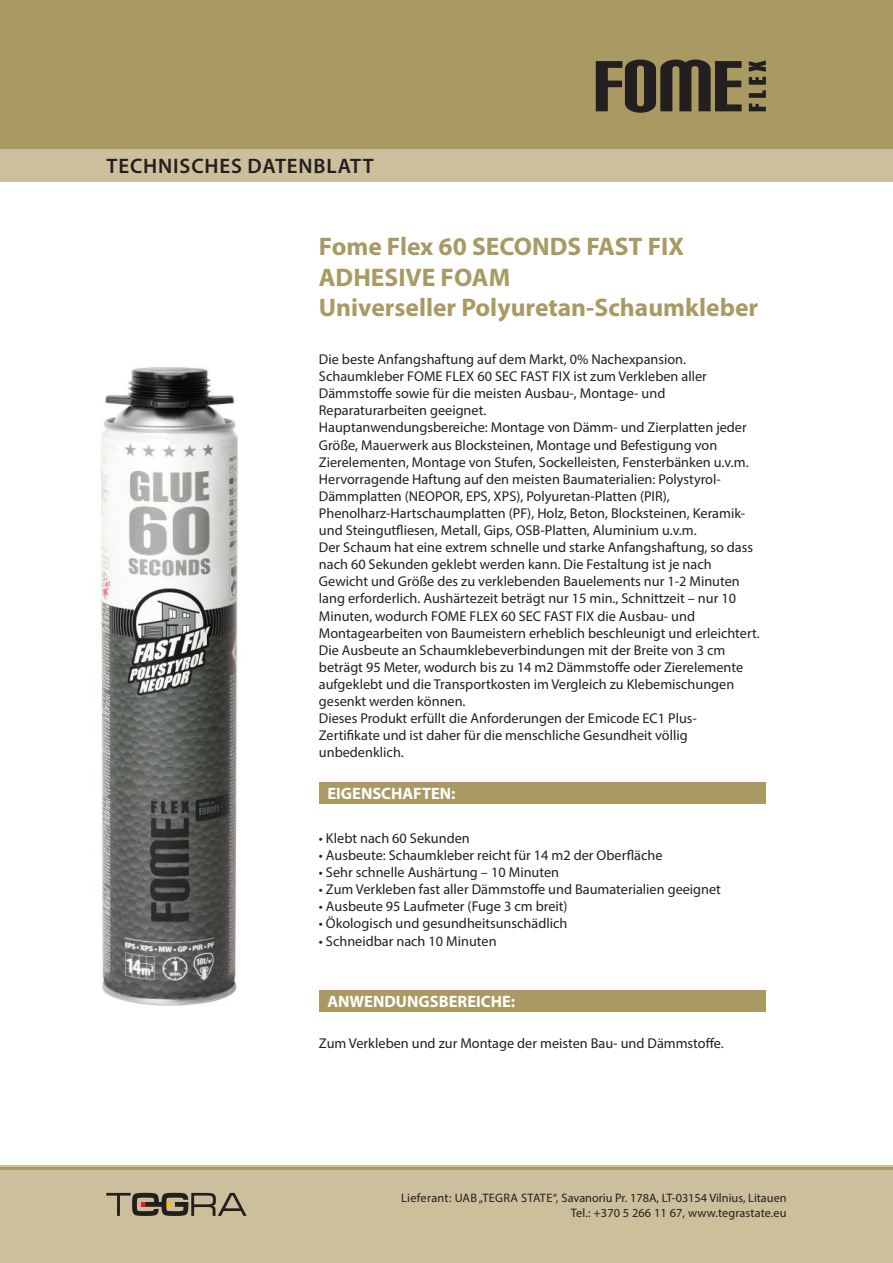
<style>
.page{position:relative;width:893px;height:1263px;background:#fff}
.page>*{position:absolute;margin:0;border:0;box-sizing:border-box;transform-origin:0 0}
.t1{font:700 25.5px/30.6px "Myriad Pro";color:#a99a64}
.t2{font:600 21px "Myriad Pro";letter-spacing:.04em;color:#241f1f}
.t3{font:700 16.5px "Myriad Pro";color:#fff}
.t4{font:14.25px/17.1px "Myriad Pro";color:#241f1f}
.t5{font:12.3px/14.7px "Myriad Pro";letter-spacing:.005em;color:#241f1f;text-align:right}
</style>
<div class="page">
<div style="left:0;top:0;width:893px;height:182px;background:#a99a64"></div>
<div style="left:0;top:149px;width:893px;height:33px;background:#cbc09b"></div>
<svg style="left:749px;top:60px;width:17px;height:51px"></svg>
<svg style="left:596px;top:60px;width:146px;height:53px"></svg>
<div style="left:0;top:1165px;width:893px;height:98px;background:#cbc09b"></div>
<hr style="left:0;top:1167px;width:893px;height:2px;background:#a99a64">
<svg style="left:106px;top:1193px;width:141px;height:23px"></svg>
<div style="left:319px;top:783px;width:446px;height:21px;background:#a99a64"></div>
<div style="left:319px;top:990px;width:446px;height:21px;background:#a99a64"></div>
<img style="left:100px;top:367px;width:138px;height:639px">
<h2 class="t2" style="left:107px;top:153px;width:269px">TECHNISCHES DATENBLATT</h2>
<h1 class="t1" style="left:319px;top:230px;width:441px">Fome Flex 60 SECONDS FAST FIX<br>ADHESIVE FOAM<br>Universeller Polyuretan-Schaumkleber</h1>
<p class="t4" style="left:319px;top:350px;width:442px">Die beste Anfangshaftung auf dem Markt, 0% Nachexpansion.<br>Schaumkleber FOME FLEX 60 SEC FAST FIX ist zum Verkleben aller Dämmstoffe sowie für die meisten Ausbau-, Montage- und Reparaturarbeiten geeignet.<br>Hauptanwendungsbereiche: Montage von Dämm- und Zierplatten jeder Größe, Mauerwerk aus Blocksteinen, Montage und Befestigung von Zierelementen, Montage von Stufen, Sockelleisten, Fensterbänken u.v.m.<br>Hervorragende Haftung auf den meisten Baumaterialien: Polystyrol-Dämmplatten (NEOPOR, EPS, XPS), Polyuretan-Platten (PIR), Phenolharz-Hartschaumplatten (PF), Holz, Beton, Blocksteinen, Keramik&shy;und Steingutfliesen, Metall, Gips, OSB-Platten, Aluminium u.v.m.<br>Der Schaum hat eine extrem schnelle und starke Anfangshaftung, so dass nach 60 Sekunden geklebt werden kann. Die Festaltung ist je nach Gewicht und Größe des zu verklebenden Bauelements nur 1-2 Minuten lang erforderlich. Aushärtezeit beträgt nur 15 min., Schnittzeit – nur 10<br>Minuten, wodurch FOME FLEX 60 SEC FAST FIX die Ausbau- und Montagearbeiten von Baumeistern erheblich beschleunigt und erleichtert.<br>Die Ausbeute an Schaumklebeverbindungen mit der Breite von 3 cm beträgt 95 Meter, wodurch bis zu 14 m2 Dämmstoffe oder Zierelemente aufgeklebt und die Transportkosten im Vergleich zu Klebemischungen gesenkt werden können.<br>Dieses Produkt erfüllt die Anforderungen der Emicode EC1 Plus-Zertifikate und ist daher für die menschliche Gesundheit völlig unbedenklich.</p>
<p class="t3" style="left:327px;top:783px;width:130px">EIGENSCHAFTEN:</p>
<p class="t4" style="left:319px;top:829px;width:152px">• Klebt nach 60 Sekunden</p>
<p class="t4" style="left:319px;top:846px;width:345px">• Ausbeute: Schaumkleber reicht für 14 m2 der Oberfläche</p>
<p class="t4" style="left:319px;top:863px;width:242px">• Sehr schnelle Aushärtung – 10 Minuten</p>
<p class="t4" style="left:319px;top:881px;width:403px">• Zum Verkleben fast aller Dämmstoffe und Baumaterialien geeignet</p>
<p class="t4" style="left:319px;top:898px;width:250px">• Ausbeute 95 Laufmeter (Fuge 3 cm breit)</p>
<p class="t4" style="left:319px;top:915px;width:250px">• Ökologisch und gesundheitsunschädlich</p>
<p class="t4" style="left:319px;top:932px;width:179px">• Schneidbar nach 10 Minuten</p>
<p class="t3" style="left:327px;top:990px;width:189px">ANWENDUNGSBEREICHE:</p>
<p class="t4" style="left:319px;top:1034px;width:406px">Zum Verkleben und zur Montage der meisten Bau- und Dämmstoffe.</p>
<p class="t5" style="left:401px;top:1190px;width:387px">Lieferant: UAB „TEGRA STATE“, Savanoriu Pr. 178A, LT-03154 Vilnius, Litauen<br>Tel.: +370 5 266 11 67, www.tegrastate.eu</p>
</div>
